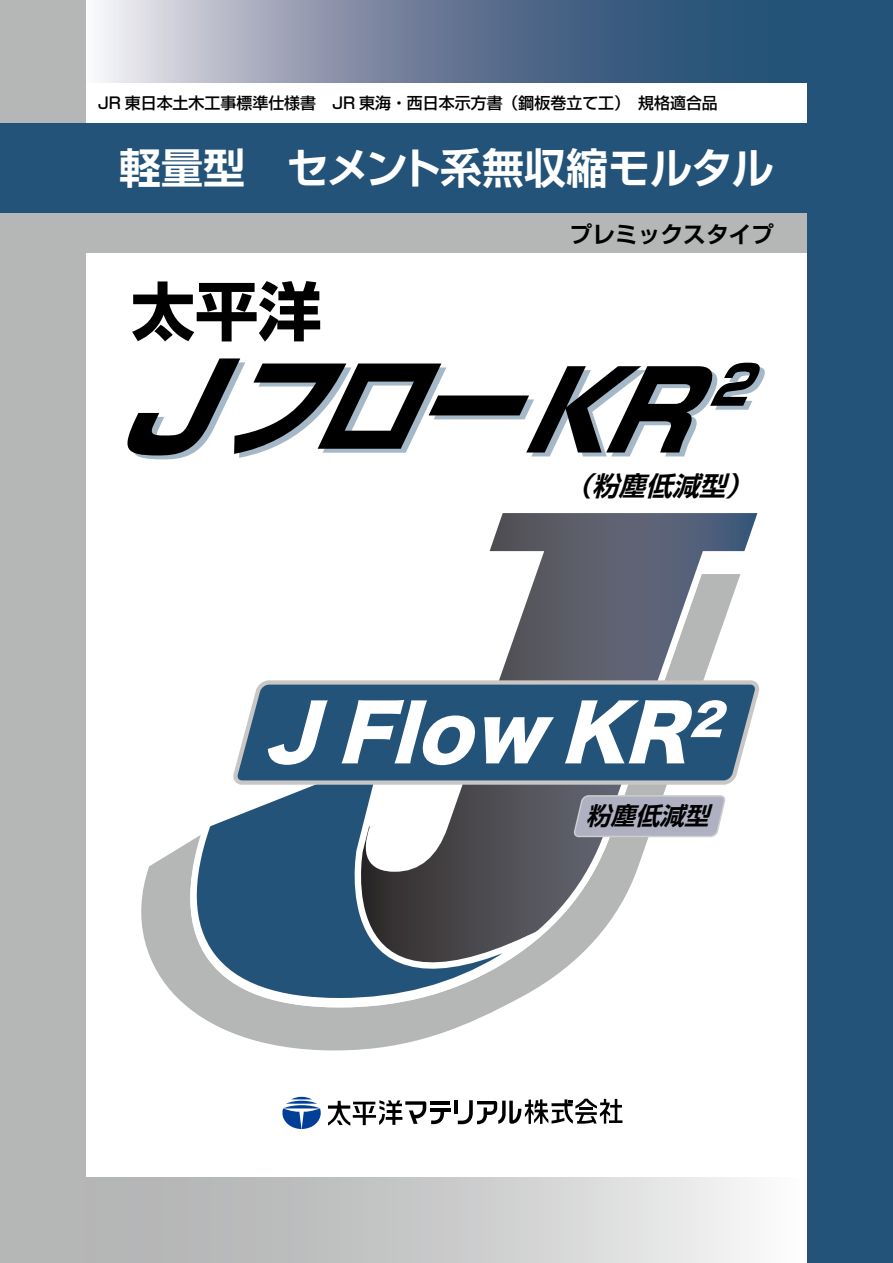
<style>
.page{position:relative;width:893px;height:1263px;background:#fff}
.page>*{position:absolute;margin:0;border:0;box-sizing:border-box;transform-origin:0 0}
.t1{font:700 42px "Shin Go Pro De";color:#fff}
.t2{font:italic 700 26.7px "Shin Go Pro De";color:#000}
.t3{font:italic 700 24.6px "Shin Go Pro De";color:#000}
.t4{font:700 22.65px "Shin Go Pro De";color:#000}
.t5{font:500 15.9px "Shin Go Pro";color:#000}
</style>
<div class="page">
<div style="left:63px;top:186px;width:754px;height:67px;background:#b5b6b6"></div>
<svg style="left:85px;top:0;width:722px;height:83px;background:#7386a0"></svg>
<div style="left:81px;top:1178px;width:735px;height:85px;background:linear-gradient(to right,#a9aaaa,#f5f6f6)"></div>
<div style="left:0;top:0;width:85px;height:1263px;background:#b5b6b6"></div>
<div style="left:807px;top:0;width:86px;height:1263px;background:#235378"></div>
<div style="left:0;top:123px;width:808px;height:90px;background:#235378"></div>
<svg style="left:141px;top:843px;width:273px;height:208px"></svg>
<svg style="left:489px;top:513px;width:271px;height:478px"></svg>
<svg style="left:132px;top:281px;width:188px;height:61px"></svg>
<svg style="left:282px;top:1097px;width:39px;height:32px"></svg>
<hr style="left:430px;top:1101px;width:20px;height:3px;background:#000">
<hr style="left:430px;top:1108px;width:21px;height:3px;background:#000">
<svg style="left:328px;top:1100px;width:116px;height:25px"></svg>
<hr style="left:454px;top:1100px;width:4px;height:14px;background:#000">
<svg style="left:458px;top:1098px;width:164px;height:26px"></svg>
<svg style="left:188px;top:787px;width:344px;height:254px"></svg>
<svg style="left:233px;top:678px;width:526px;height:109px;background:#5b7c95"></svg>
<svg style="left:268px;top:700px;width:60px;height:65px"></svg>
<svg style="left:341px;top:700px;width:137px;height:65px"></svg>
<svg style="left:484px;top:717px;width:70px;height:46px"></svg>
<svg style="left:565px;top:700px;width:162px;height:63px"></svg>
<svg style="left:127px;top:358px;width:638px;height:101px"></svg>
<svg style="left:574px;top:794px;width:151px;height:44px;background:#b2b3c2"></svg>
<p class="t5" style="left:98px;top:90px;width:622px">JR 東日本土木工事標準仕様書　JR 東海・西日本示方書（鋼板巻立て工）　規格適合品</p>
<h1 class="t1" style="left:119px;top:133px;width:656px">軽量型　セメント系無収縮モルタル</h1>
<h3 class="t4" style="left:570px;top:216px;width:206px">プレミックスタイプ</h3>
<h2 class="t2" style="left:565px;top:464px;width:198px">（粉塵低減型）</h2>
<h3 class="t3" style="left:586px;top:795px;width:133px">粉塵低減型</h3>
</div>
